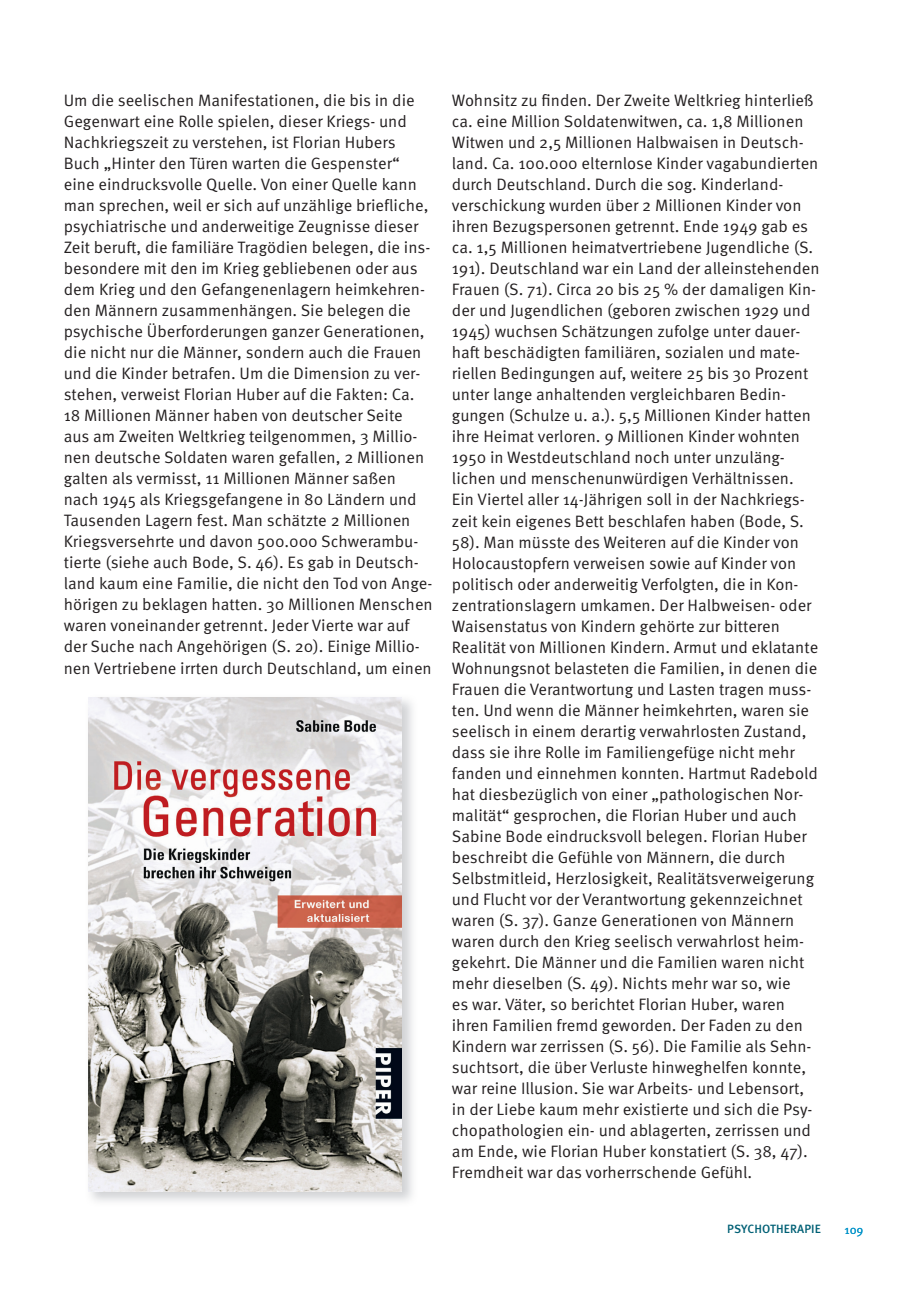
<style>
.page{position:relative;width:906px;height:1289px;background:#fff}
.page>*{position:absolute;margin:0;border:0;box-sizing:border-box;transform-origin:0 0}
.t1{font:16.5px/21px "Meta Pro";color:#231f20}
.t2{font:500 12px "Meta Pro";letter-spacing:.01em;color:#006075}
.t3{font:12px "Meta Pro";color:#0092c8}
</style>
<div class="page">
<img style="left:88px;top:699px;width:325px;height:503px">
<img style="left:88px;top:697px;width:314px;height:494px">
<p class="t1" style="left:64px;top:89px;width:370px">Um die seelischen Manifestationen, die bis in die Gegenwart eine Rolle spielen, dieser Kriegs- und Nachkriegszeit zu verstehen, ist Florian Hubers Buch „Hinter den Türen warten die Gespenster“ eine eindrucksvolle Quelle. Von einer Quelle kann man sprechen, weil er sich auf unzählige briefliche, psychiatrische und anderweitige Zeugnisse dieser Zeit beruft, die familiäre Tragödien belegen, die ins&shy;besondere mit den im Krieg gebliebenen oder aus dem Krieg und den Gefangenenlagern heimkehren&shy;den Männern zusammenhängen. Sie belegen die psychische Überforderungen ganzer Generationen, die nicht nur die Männer, sondern auch die Frauen und die Kinder betrafen. Um die Dimension zu ver&shy;stehen, verweist Florian Huber auf die Fakten: Ca.<br>18 Millionen Männer haben von deutscher Seite<br>aus am Zweiten Weltkrieg teilgenommen, 3 Millio&shy;nen deutsche Soldaten waren gefallen, 2 Millionen galten als vermisst, 11 Millionen Männer saßen nach 1945 als Kriegsgefangene in 80 Ländern und Tausenden Lagern fest. Man schätzte 2 Millionen Kriegsversehrte und davon 500.000 Schwerambu&shy;tierte (siehe auch Bode, S. 46). Es gab in Deutsch&shy;land kaum eine Familie, die nicht den Tod von Ange&shy;hörigen zu beklagen hatten. 30 Millionen Menschen waren voneinander getrennt. Jeder Vierte war auf der Suche nach Angehörigen (S. 20). Einige Millio&shy;nen Vertriebene irrten durch Deutschland, um einen</p>
<p class="t1" style="left:452px;top:89px;width:369px">Wohnsitz zu finden. Der Zweite Weltkrieg hinterließ ca. eine Million Soldatenwitwen, ca. 1,8 Millionen Witwen und 2,5 Millionen Halbwaisen in Deutsch&shy;land. Ca. 100.000 elternlose Kinder vagabundierten durch Deutschland. Durch die sog. Kinderland&shy;verschickung wurden über 2 Millionen Kinder von ihren Bezugspersonen getrennt. Ende 1949 gab es ca. 1,5 Millionen heimatvertriebene Jugendliche (S.<br>191). Deutschland war ein Land der alleinstehenden Frauen (S. 71). Circa 20 bis 25 % der damaligen Kin&shy;der und Jugendlichen (geboren zwischen 1929 und 1945) wuchsen Schätzungen zufolge unter dauer&shy;haft beschädigten familiären, sozialen und mate&shy;riellen Bedingungen auf, weitere 25 bis 30 Prozent unter lange anhaltenden vergleichbaren Bedin&shy;gungen (Schulze u. a.). 5,5 Millionen Kinder hatten ihre Heimat verloren. 9 Millionen Kinder wohnten 1950 in Westdeutschland noch unter unzuläng&shy;lichen und menschenunwürdigen Verhältnissen.<br>Ein Viertel aller 14-Jährigen soll in der Nachkriegs&shy;zeit kein eigenes Bett beschlafen haben (Bode, S.<br>58). Man müsste des Weiteren auf die Kinder von Holocaustopfern verweisen sowie auf Kinder von politisch oder anderweitig Verfolgten, die in Kon&shy;zentrationslagern umkamen. Der Halbweisen- oder Waisenstatus von Kindern gehörte zur bitteren Realität von Millionen Kindern. Armut und eklatante Wohnungsnot belasteten die Familien, in denen die Frauen die Verantwortung und Lasten tragen muss&shy;ten. Und wenn die Männer heimkehrten, waren sie seelisch in einem derartig verwahrlosten Zustand, dass sie ihre Rolle im Familiengefüge nicht mehr fanden und einnehmen konnten. Hartmut Radebold hat diesbezüglich von einer „pathologischen Nor&shy;malität“ gesprochen, die Florian Huber und auch Sabine Bode eindrucksvoll belegen. Florian Huber beschreibt die Gefühle von Männern, die durch Selbstmitleid, Herzlosigkeit, Realitätsverweigerung und Flucht vor der Verantwortung gekennzeichnet waren (S. 37). Ganze Generationen von Männern waren durch den Krieg seelisch verwahrlost heim&shy;gekehrt. Die Männer und die Familien waren nicht mehr dieselben (S. 49). Nichts mehr war so, wie<br>es war. Väter, so berichtet Florian Huber, waren ihren Familien fremd geworden. Der Faden zu den Kindern war zerrissen (S. 56). Die Familie als Sehn&shy;suchtsort, die über Verluste hinweghelfen konnte, war reine Illusion. Sie war Arbeits- und Lebensort, in der Liebe kaum mehr existierte und sich die Psy&shy;chopathologien ein- und ablagerten, zerrissen und am Ende, wie Florian Huber konstatiert (S. 38, 47).<br>Fremdheit war das vorherrschende Gefühl.</p>
<p class="t2" style="left:727px;top:1219px;width:95px">PSYCHOTHERAPIE</p>
<p class="t3" style="left:844px;top:1220px;width:20px">109</p>
</div>
